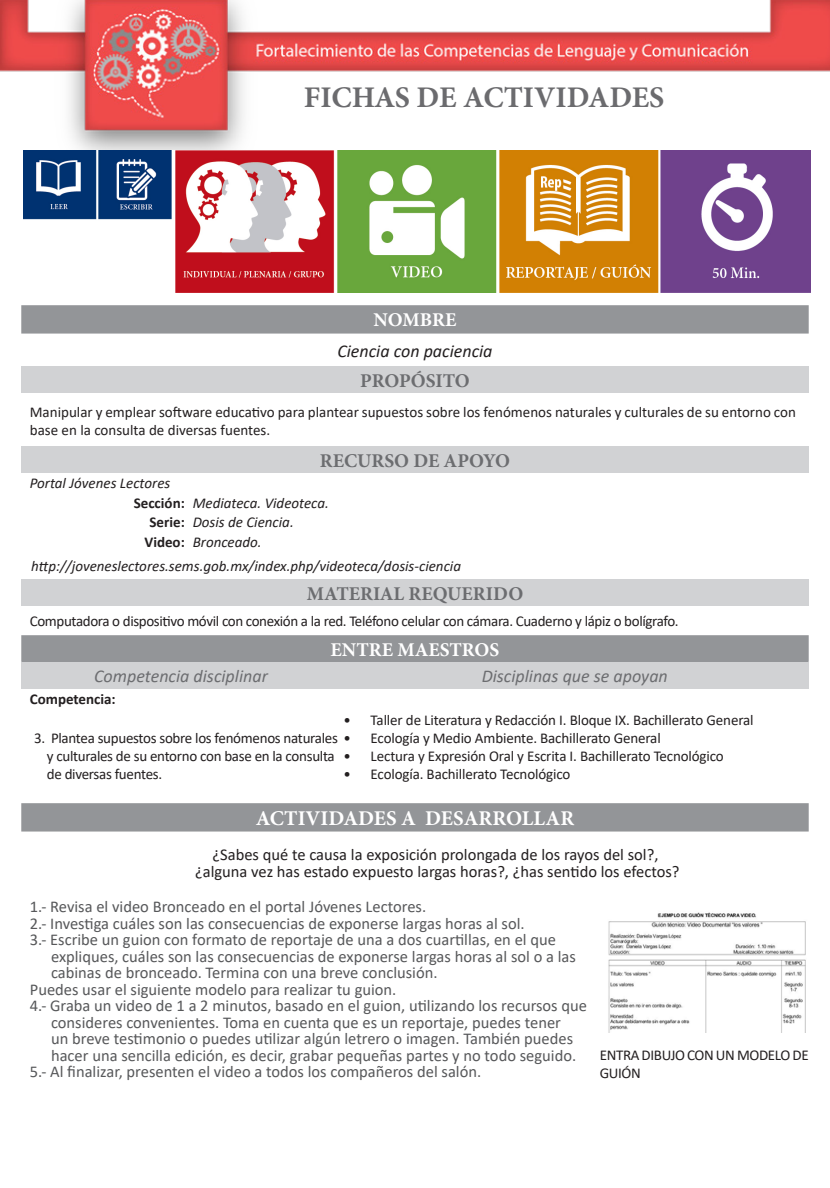
<style>
.page{position:relative;width:830px;height:1188px;background:#fff}
.page>*{position:absolute;margin:0;border:0;box-sizing:border-box;transform-origin:0 0}
.t1{font:700 30px "Minion Pro";color:#6b6b6e}
.t2{font:700 21px "Minion Pro";color:#fff}
.t3{font:700 19.5px "Minion Pro";color:#6c6d70}
.t4{font:700 19.5px "Minion Pro";color:#fff}
.t5{font:italic 18px "Calibri";color:#6c6d70}
.t6{font:italic 18px "Calibri";color:#231f20}
.t7{font:16.5px/16.5px "Calibri";color:#57585a}
.t8{font:16.5px "Calibri";color:#231f20}
.t9{font:15px/18px "Calibri";letter-spacing:-.01em;color:#231f20}
.t10{font:italic 15px "Calibri";color:#231f20}
.t11{font:700 15px "Calibri";color:#231f20}
</style>
<div class="page">
<img style="left:1px;top:0;width:828px;height:150px">
<div style="left:22px;top:306px;width:785px;height:27px;background:#939598"></div>
<div style="left:21px;top:305px;width:787px;height:29px;border:2px solid #939598"></div>
<div style="left:21px;top:366px;width:787px;height:27px;background:#d1d2d4"></div>
<div style="left:21px;top:579px;width:787px;height:27px;background:#d1d2d4"></div>
<div style="left:21px;top:446px;width:787px;height:27px;background:#d1d2d4"></div>
<div style="left:22px;top:636px;width:785px;height:25px;background:#939598"></div>
<div style="left:21px;top:635px;width:787px;height:27px;border:2px solid #939598"></div>
<div style="left:21px;top:662px;width:320px;height:27px;background:#d1d2d4"></div>
<div style="left:341px;top:662px;width:467px;height:27px;background:#d1d2d4"></div>
<div style="left:22px;top:804px;width:785px;height:27px;background:#939598"></div>
<div style="left:21px;top:803px;width:787px;height:29px;border:2px solid #939598"></div>
<img style="left:608px;top:912px;width:198px;height:120px">
<img style="left:24px;top:151px;width:786px;height:141px">
<h1 class="t1" style="left:303px;top:76px;width:362px">FICHAS DE ACTIVIDADES</h1>
<p class="t4" style="left:373px;top:307px;width:84px">NOMBRE</p>
<p class="t6" style="left:337px;top:338px;width:157px">Ciencia con paciencia</p>
<p class="t3" style="left:360px;top:367px;width:111px">PROPÓSITO</p>
<p class="t9" style="left:30px;top:402px;width:767px">Manipular y emplear software educativo para plantear supuestos sobre los fenómenos naturales y culturales de su entorno con base en la consulta de diversas fuentes.</p>
<p class="t10" style="left:30px;top:473px;width:142px">Portal Jóvenes Lectores</p>
<p class="t11" style="left:134px;top:492px;width:53px">Sección:</p>
<p class="t11" style="left:149px;top:512px;width:37px">Serie:</p>
<p class="t11" style="left:144px;top:531px;width:42px">Video:</p>
<p class="t3" style="left:320px;top:447px;width:192px">RECURSO DE APOYO</p>
<p class="t10" style="left:193px;top:493px;width:138px">Mediateca. Videoteca.</p>
<p class="t10" style="left:193px;top:512px;width:102px">Dosis de Ciencia.</p>
<p class="t10" style="left:193px;top:532px;width:70px">Bronceado.</p>
<p class="t10" style="left:31px;top:556px;width:431px">http://joveneslectores.sems.gob.mx/index.php/videoteca/dosis-ciencia</p>
<p class="t3" style="left:306px;top:580px;width:218px">MATERIAL REQUERIDO</p>
<p class="t9" style="left:30px;top:612px;width:650px">Computadora o dispositivo móvil con conexión a la red. Teléfono celular con cámara. Cuaderno y lápiz o bolígrafo.</p>
<p class="t4" style="left:330px;top:636px;width:170px">ENTRE MAESTROS</p>
<p class="t5" style="left:94px;top:664px;width:175px">Competencia disciplinar</p>
<p class="t5" style="left:481px;top:664px;width:187px">Disciplinas que se apoyan</p>
<p class="t11" style="left:30px;top:689px;width:87px">Competencia:</p>
<p class="t9" style="left:343px;top:710px;width:411px">• Taller de Literatura y Redacción I. Bloque IX. Bachillerato General</p>
<p class="t9" style="left:343px;top:746px;width:381px">• Lectura y Expresión Oral y Escrita I. Bachillerato Tecnológico</p>
<p class="t9" style="left:343px;top:764px;width:228px">• Ecología. Bachillerato Tecnológico</p>
<p class="t2" style="left:256px;top:803px;width:320px">ACTIVIDADES A DESARROLLAR</p>
<p class="t8" style="left:212px;top:843px;width:447px">¿Sabes qué te causa la exposición prolongada de los rayos del sol?,</p>
<p class="t8" style="left:195px;top:860px;width:485px">¿alguna vez has estado expuesto largas horas?, ¿has sentido los efectos?</p>
<p class="t7" style="left:30px;top:898px;width:398px">1.- Revisa el video Bronceado en el portal Jóvenes Lectores.</p>
<p class="t7" style="left:30px;top:915px;width:496px">2.- Investiga cuáles son las consecuencias de exponerse largas horas al sol.</p>
<p class="t7" style="left:51px;top:931px;width:526px;text-indent:-21px">3.- Escribe un guion con formato de reportaje de una a dos cuartillas, en el que expliques, cuáles son las consecuencias de exponerse largas horas al sol o a las cabinas de bronceado. Termina con una breve conclusión.</p>
<p class="t7" style="left:30px;top:981px;width:368px">Puedes usar el siguiente modelo para realizar tu guion.</p>
<p class="t7" style="left:51px;top:997px;width:537px;text-indent:-21px">4.- Graba un video de 1 a 2 minutos, basado en el guion, utilizando los recursos que consideres convenientes. Toma en cuenta que es un reportaje, puedes tener<br>un breve testimonio o puedes utilizar algún letrero o imagen. También puedes hacer una sencilla edición, es decir, grabar pequeñas partes y no todo seguido.</p>
<p class="t7" style="left:30px;top:1063px;width:452px">5.- Al finalizar, presenten el video a todos los compañeros del salón.</p>
<p class="t9" style="left:47px;top:729px;width:615px;text-indent:-13px">3. Plantea supuestos sobre los fenómenos naturales • Ecología y Medio Ambiente. Bachillerato General y culturales de su entorno con base en la consulta<br>de diversas fuentes.</p>
<p class="t9" style="left:599px;top:1045px;width:210px">ENTRA DIBUJO CON UN MODELO DE<br>GUIÓN</p>
</div>
